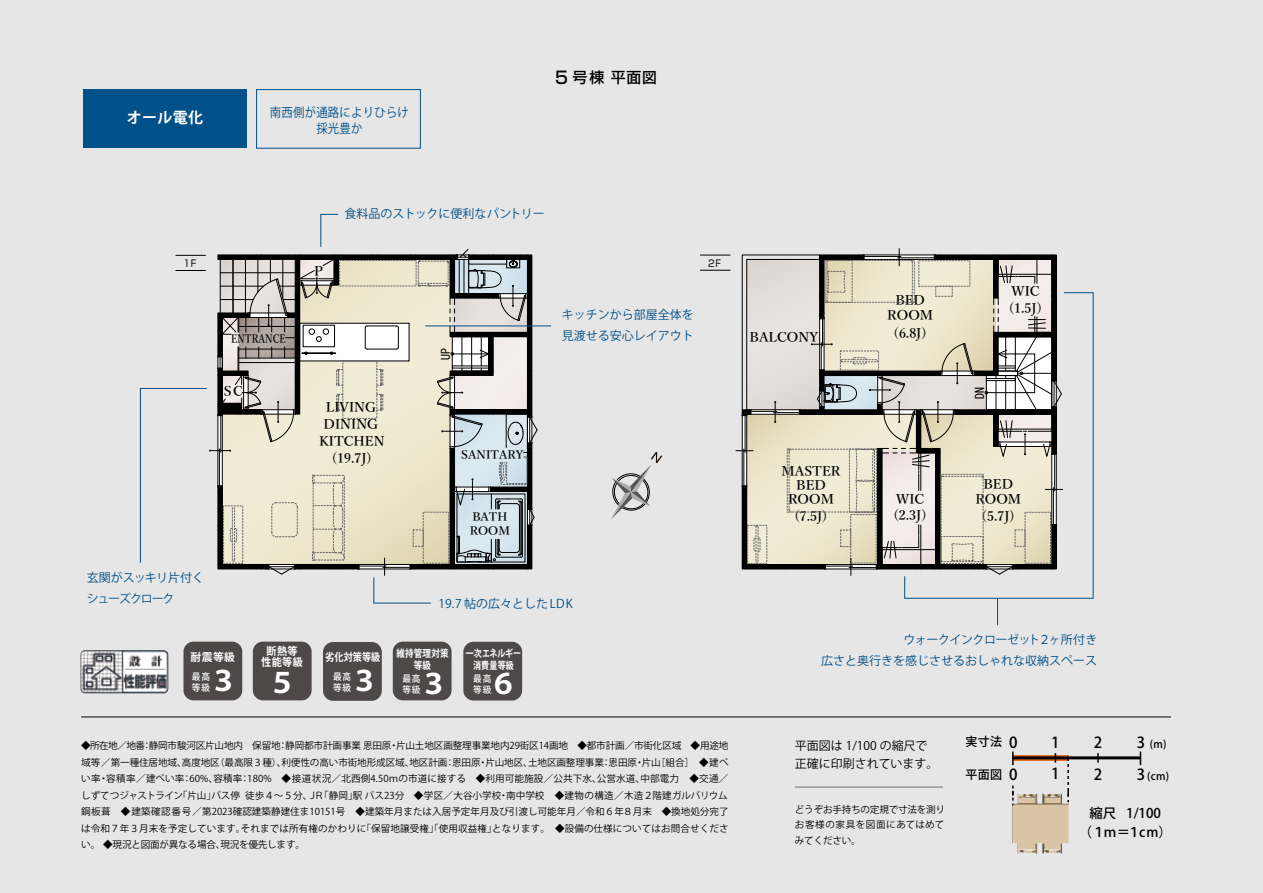
<style>
.page{position:relative;width:1263px;height:893px;background:#e6e6e6}
.page>*{position:absolute;margin:0;border:0;box-sizing:border-box;transform-origin:0 0}
.t1{font:700 27.9px "Koz Go Pro";color:#fff}
.t2{font:500 15.15px/30.6px "Koz Go Pro";color:#000}
.t3{font:700 15px "Koz Go Pr 6 N";letter-spacing:.02em;color:#fff}
.t4{font:500 14.85px "Shin Go Pro";color:#000}
.t5{font:500 13.35px/18.6px "Koz Go Pro";color:#000;text-align:center}
.t6{font:600 13.2px/16.4px "Yu Mincho";letter-spacing:.005em;color:#000;text-align:center}
.t7{font:12.6px/16.5px "Koz Go Pr 6 N";letter-spacing:.02em;color:#005189;text-align:center;scale:.9 1}
.t8{font:500 12.15px "Koz Go Pro";letter-spacing:.025em;color:#000}
.t9{font:12px/21px "Koz Go Pr 6 N";color:#004e86;text-align:right}
.t10{font:12px "Koz Go Pro";color:#000}
.t11{font:12px/21px "Koz Go Pr 6 N";letter-spacing:-.07em;color:#004e86}
.t12{font:11.85px "MS Gothic";color:#000}
.t13{font:600 11.55px/13.8px "Yu Mincho";letter-spacing:.005em;color:#000}
.t14{font:600 11.55px "Yu Mincho";letter-spacing:.005em;color:#000;scale:.8 1}
.t15{font:700 10.8px/11.6px "Koz Go Pro";letter-spacing:.04em;color:#fff;text-align:center;scale:.94 1}
.t16{font:700 10.8px "Koz Go Pro";letter-spacing:.04em;color:#fff;scale:.85 1}
.t17{font:700 10.8px "Koz Go Pro";letter-spacing:.04em;color:#fff}
.t18{font:500 10.65px "Koz Go Pro";color:#000}
.t19{font:700 10.05px/11.6px "Koz Go Pro";color:#fff;text-align:center;scale:.8 1}
.t20{font:700 10.05px/11.6px "Koz Go Pro";letter-spacing:.02em;color:#fff;text-align:center;scale:.85 1}
.t21{font:9.6px/16.5px "Koz Go Pr 6 N";letter-spacing:.01em;color:#000;text-align:justify}
.t22{font:9.6px/15.9px "Koz Go Pro";letter-spacing:-.02em;color:#000;text-align:justify}
.t23{font:9.6px "Shin Go Pro";color:#000;scale:.9 1}
.t24{font:500 9.3px/10.9px "Koz Go Pro";letter-spacing:.1em;color:#fff;scale:.94 1}
.s1{font-size:16.95px}
.s2{font-size:15.15px}
</style>
<div class="page">
<hr style="left:81px;top:717px;width:1090px;height:1px;background:#000">
<hr style="left:795px;top:787px;width:148px;height:1px;background:#727171">
<hr style="left:1055px;top:756px;width:43px;height:3px;background:#000">
<svg style="left:1097px;top:753px;width:2px;height:10px"></svg>
<hr style="left:1098px;top:756px;width:42px;height:3px;background:#000">
<svg style="left:1140px;top:751px;width:1px;height:14px"></svg>
<svg style="left:1012px;top:751px;width:57px;height:103px"></svg>
<svg style="left:611px;top:452px;width:51px;height:67px"></svg>
<svg style="left:736px;top:249px;width:321px;height:326px"></svg>
<img style="left:80px;top:650px;width:88px;height:43px">
<div style="left:253px;top:642px;width:59px;height:58px;background:#4c4948;border-radius:10px"></div>
<div style="left:183px;top:642px;width:59px;height:58px;background:#4c4948;border-radius:10px"></div>
<div style="left:323px;top:642px;width:59px;height:59px;background:#4c4948;border-radius:10px"></div>
<div style="left:393px;top:642px;width:59px;height:58px;background:#4c4948;border-radius:10px"></div>
<div style="left:463px;top:642px;width:59px;height:58px;background:#4c4948;border-radius:10px"></div>
<hr style="left:700px;top:255px;width:30px;height:1px;background:#000">
<hr style="left:700px;top:270px;width:30px;height:1px;background:#000">
<svg style="left:904px;top:292px;width:189px;height:307px"></svg>
<svg style="left:997px;top:598px;width:1px;height:27px"></svg>
<hr style="left:425px;top:326px;width:126px;height:1px;background:#004e86">
<svg style="left:140px;top:214px;width:398px;height:389px"></svg>
<div style="left:83px;top:89px;width:164px;height:59px;background:#005189"></div>
<div style="left:256px;top:89px;width:165px;height:60px;border:1px solid #005189"></div>
<h3 class="t3" style="left:127px;top:109px;width:78px">オール電化</h3>
<h3 class="t7" style="left:270px;top:104px;width:156px">南西側が通路によりひらけ採光豊か</h3>
<h3 class="t4" style="left:555px;top:65px;width:104px"><span class="s1">5</span> 号棟 平面図</h3>
<p class="t9" style="left:344px;top:203px;width:202px">食料品のストックに便利なパントリー</p>
<p class="t23" style="left:183px;top:255px;width:16px">1F</p>
<p class="t23" style="left:708px;top:255px;width:16px">2F</p>
<h3 class="t6" style="left:314px;top:263px;width:11px">P</h3>
<p class="t14" style="left:231px;top:333px;width:70px">ENTRANCE</p>
<h3 class="t6" style="left:224px;top:384px;width:20px">SC</h3>
<h3 class="t6" style="left:326px;top:399px;width:52px">LIVING</h3>
<h3 class="t6" style="left:324px;top:416px;width:56px">DINING</h3>
<h3 class="t6" style="left:319px;top:433px;width:67px;line-height:17.2px">KITCHEN (19.7J)</h3>
<p class="t12" style="left:440px;top:360px;width:13px;rotate:-90deg">UP</p>
<p class="t13" style="left:461px;top:448px;width:64px">SANITARY</p>
<p class="t9" style="left:562px;top:304px;width:134px;text-align:left">キッチンから部屋全体を見渡せる安心レイアウト</p>
<p class="t11" style="left:87px;top:568px;width:119px">玄関がスッキリ片付くシューズクローク</p>
<p class="t17" style="left:190px;top:650px;width:46px">耐震等級</p>
<p class="t24" style="left:192px;top:672px;width:21px">最高等級</p>
<h1 class="t1" style="left:209px;top:663px;width:29px">３</h1>
<p class="t13" style="left:470px;top:510px;width:42px">BATH<br>ROOM</p>
<p class="t15" style="left:261px;top:646px;width:46px">断熱等性能等級</p>
<h1 class="t1" style="left:268px;top:664px;width:29px">５</h1>
<p class="t16" style="left:325px;top:650px;width:66px">劣化対策等級</p>
<p class="t24" style="left:333px;top:672px;width:21px">最高等級</p>
<h1 class="t1" style="left:350px;top:663px;width:29px">３</h1>
<p class="t9" style="left:438px;top:593px;width:136px">19.7 帖の広々としたLDK</p>
<p class="t20" style="left:396px;top:649px;width:63px">維持管理対策等級</p>
<p class="t24" style="left:402px;top:674px;width:21px">最高等級</p>
<h1 class="t1" style="left:420px;top:665px;width:29px">３</h1>
<p class="t19" style="left:466px;top:648px;width:70px">一次エネルギー消費量等級</p>
<p class="t24" style="left:473px;top:674px;width:21px">最高等級</p>
<h1 class="t1" style="left:490px;top:666px;width:29px">６</h1>
<p class="t21" style="left:81px;top:738px;width:649px">◆所在地／地番：静岡市駿河区片山地内　保留地：静岡都市計画事業 恩田原・片山土地区画整理事業地内29街区14画地　◆都市計画／市街化区域 ◆用途地域等／第一種住居地域、高度地区（最高限３種）、利便性の高い市街地形成区域、地区計画：恩田原・片山地区、土地区画整理事業：恩田原・片山［組合］　◆建ぺい率・容積率／建ぺい率：60%、容積率：180% ◆接道状況／北西側4.50ｍの市道に接する　◆利用可能施設／公共下水、公営水道、中部電力 ◆交通／しずてつジャストライン「片山」バス停徒歩４～５分、ＪＲ「静岡」駅バス23分　◆学区／大谷小学校・南中学校 ◆建物の構造／木造２階建ガルバリウム鋼板葺　◆建築確認番号／第2023確認建築静建住ま10151号 ◆建築年月または入居予定年月及び引渡し可能年月／令和６年８月末 ◆換地処分完了は令和７年３月末を予定しています。それまでは所有権のかわりに「保留地譲受権」「使用収益権」となります。　◆設備の仕様についてはお問合せください。 ◆現況と図面が異なる場合、現況を優先します。</p>
<h3 class="t6" style="left:887px;top:293px;width:47px;line-height:14.7px">BED<br>ROOM</h3>
<h3 class="t6" style="left:749px;top:329px;width:70px">BALCONY</h3>
<h3 class="t6" style="left:894px;top:325px;width:34px">(6.8J)</h3>
<h3 class="t6" style="left:781px;top:463px;width:60px">MASTER</h3>
<h3 class="t6" style="left:788px;top:479px;width:47px;line-height:13.8px">BED<br>ROOM</h3>
<h3 class="t6" style="left:795px;top:508px;width:34px">(7.5J)</h3>
<h3 class="t6" style="left:894px;top:491px;width:34px;text-align:left">WIC (2.3J)</h3>
<h3 class="t6" style="left:1009px;top:284px;width:34px;text-align:left">WIC (1.5J)</h3>
<p class="t12" style="left:974px;top:399px;width:13px;rotate:-90deg">DN</p>
<h3 class="t6" style="left:975px;top:477px;width:47px;line-height:14.7px">BED<br>ROOM</h3>
<h3 class="t6" style="left:982px;top:509px;width:34px">(5.7J)</h3>
<p class="t9" style="left:821px;top:629px;width:278px">ウォークインクローゼット２ヶ所付き<br>広さと奥行きを感じさせるおしゃれな収納スペース</p>
<p class="t8" style="left:965px;top:734px;width:38px">実寸法</p>
<p class="t8" style="left:965px;top:767px;width:38px">平面図</p>
<p class="t10" style="left:795px;top:738px;width:134px">平面図は 1/100 の縮尺で</p>
<h2 class="t2" style="left:1094px;top:728px;width:10px">2</h2>
<p class="t18" style="left:1137px;top:737px;width:31px"><span class="s2">3</span> (m)</p>
<p class="t10" style="left:795px;top:756px;width:145px">正確に印刷されています。</p>
<p class="t22" style="left:795px;top:801px;width:152px">どうぞお手持ちの定規で寸法を測りお客様の家具を図面にあてはめてみてください。</p>
<h2 class="t2" style="left:1009px;top:728px;width:10px">0</h2>
<h2 class="t2" style="left:1051px;top:728px;width:10px">1<br>1</h2>
<h2 class="t2" style="left:1009px;top:760px;width:10px">0</h2>
<h2 class="t2" style="left:1094px;top:760px;width:10px">2</h2>
<p class="t18" style="left:1137px;top:769px;width:34px"><span class="s2">3</span> (cm)</p>
<h3 class="t5" style="left:1079px;top:804px;width:94px">縮尺 1/100<br>（１ｍ＝１cm）</h3>
</div>
